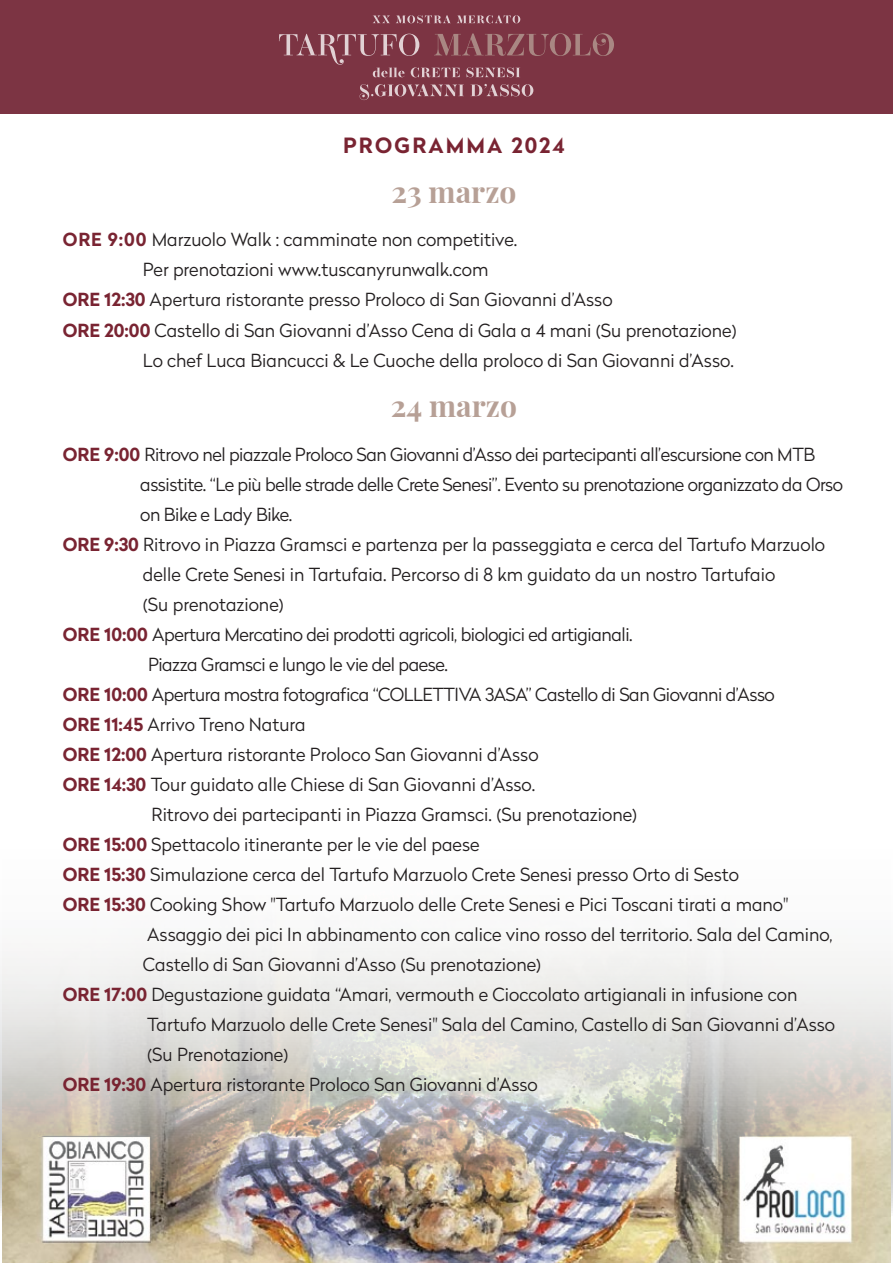
<style>
.page{position:relative;width:893px;height:1263px;background:#fff}
.page>*{position:absolute;margin:0;border:0;box-sizing:border-box;transform-origin:0 0}
.t1{font:700 30px "Playfair Display";color:#b7a096}
.t2{font:700 21px "Radikal";letter-spacing:.1em;color:#792432}
.t3{font:300 18px "Radikal";color:#231f20}
.t4{font:300 18px "Radikal";letter-spacing:-.025em;color:#231f20}
.s1{font-weight:700;color:#792432}
</style>
<div class="page">
<img style="left:0;top:938px;width:893px;height:325px">
<div style="left:0;top:0;width:893px;height:114px;background:#7c3443"></div>
<svg style="left:360px;top:84px;width:104px;height:16px"></svg>
<svg style="left:471px;top:84px;width:62px;height:12px"></svg>
<svg style="left:373px;top:16px;width:17px;height:7px"></svg>
<svg style="left:396px;top:15px;width:55px;height:8px"></svg>
<svg style="left:457px;top:15px;width:63px;height:8px"></svg>
<svg style="left:279px;top:33px;width:335px;height:44px"></svg>
<p class="t2" style="left:343px;top:130px;width:223px">PROGRAMMA 2024</p>
<h1 class="t1" style="left:391px;top:168px;width:127px">23 marzo</h1>
<p class="t3" style="left:63px;top:227px;width:456px"><span class="s1">ORE 9:00</span> Marzuolo Walk : camminate non competitive.</p>
<p class="t3" style="left:143px;top:257px;width:347px">Per prenotazioni www.tuscanyrunwalk.com</p>
<p class="t3" style="left:63px;top:287px;width:551px"><span class="s1">ORE 12:30</span> Apertura ristorante presso Proloco di San Giovanni d’Asso</p>
<p class="t3" style="left:63px;top:317px;width:675px"><span class="s1">ORE 20:00</span> Castello di San Giovanni d’Asso Cena di Gala a 4 mani (Su prenotazione)</p>
<p class="t3" style="left:143px;top:347px;width:592px">Lo chef Luca Biancucci &amp; Le Cuoche della proloco di San Giovanni d’Asso.</p>
<h1 class="t1" style="left:391px;top:383px;width:128px">24 marzo</h1>
<p class="t4" style="left:63px;top:442px;width:754px"><span class="s1">ORE 9:00</span> Ritrovo nel piazzale Proloco San Giovanni d’Asso dei partecipanti all’escursione con MTB</p>
<p class="t4" style="left:140px;top:472px;width:704px">assistite. “Le più belle strade delle Crete Senesi”. Evento su prenotazione organizzato da Orso</p>
<p class="t4" style="left:140px;top:502px;width:154px">on Bike e Lady Bike.</p>
<p class="t3" style="left:63px;top:532px;width:764px"><span class="s1">ORE 9:30</span> Ritrovo in Piazza Gramsci e partenza per la passeggiata e cerca del Tartufo Marzuolo</p>
<p class="t3" style="left:143px;top:562px;width:634px">delle Crete Senesi in Tartufaia. Percorso di 8 km guidato da un nostro Tartufaio</p>
<p class="t3" style="left:143px;top:592px;width:142px">(Su prenotazione)</p>
<p class="t4" style="left:63px;top:622px;width:571px"><span class="s1">ORE 10:00</span> Apertura Mercatino dei prodotti agricoli, biologici ed artigianali.</p>
<p class="t4" style="left:148px;top:652px;width:301px">Piazza Gramsci e lungo le vie del paese.</p>
<p class="t4" style="left:63px;top:682px;width:713px"><span class="s1">ORE 10:00</span> Apertura mostra fotografica “COLLETTIVA 3ASA” Castello di San Giovanni d’Asso</p>
<p class="t3" style="left:63px;top:712px;width:244px"><span class="s1">ORE 11:45</span> Arrivo Treno Natura</p>
<p class="t3" style="left:63px;top:742px;width:477px"><span class="s1">ORE 12:00</span> Apertura ristorante Proloco San Giovanni d’Asso</p>
<p class="t3" style="left:63px;top:772px;width:474px"><span class="s1">ORE 14:30</span> Tour guidato alle Chiese di San Giovanni d’Asso.</p>
<p class="t3" style="left:152px;top:802px;width:487px">Ritrovo dei partecipanti in Piazza Gramsci. (Su prenotazione)</p>
<p class="t3" style="left:63px;top:832px;width:418px"><span class="s1">ORE 15:00</span> Spettacolo itinerante per le vie del paese</p>
<p class="t3" style="left:63px;top:862px;width:677px"><span class="s1">ORE 15:30</span> Simulazione cerca del Tartufo Marzuolo Crete Senesi presso Orto di Sesto</p>
<p class="t3" style="left:63px;top:892px;width:727px"><span class="s1">ORE 15:30</span> Cooking Show "Tartufo Marzuolo delle Crete Senesi e Pici Toscani tirati a mano"</p>
<p class="t3" style="left:147px;top:922px;width:687px">Assaggio dei pici In abbinamento con calice vino rosso del territorio. Sala del Camino,</p>
<p class="t3" style="left:143px;top:952px;width:400px">Castello di San Giovanni d’Asso (Su prenotazione)</p>
<p class="t3" style="left:63px;top:982px;width:736px"><span class="s1">ORE 17:00</span> Degustazione guidata “Amari, vermouth e Cioccolato artigianali in infusione con</p>
<p class="t3" style="left:147px;top:1012px;width:689px">Tartufo Marzuolo delle Crete Senesi" Sala del Camino, Castello di San Giovanni d’Asso</p>
<p class="t3" style="left:147px;top:1042px;width:143px">(Su Prenotazione)</p>
<p class="t3" style="left:63px;top:1072px;width:476px"><span class="s1">ORE 19:30</span> Apertura ristorante Proloco San Giovanni d’Asso</p>
</div>
